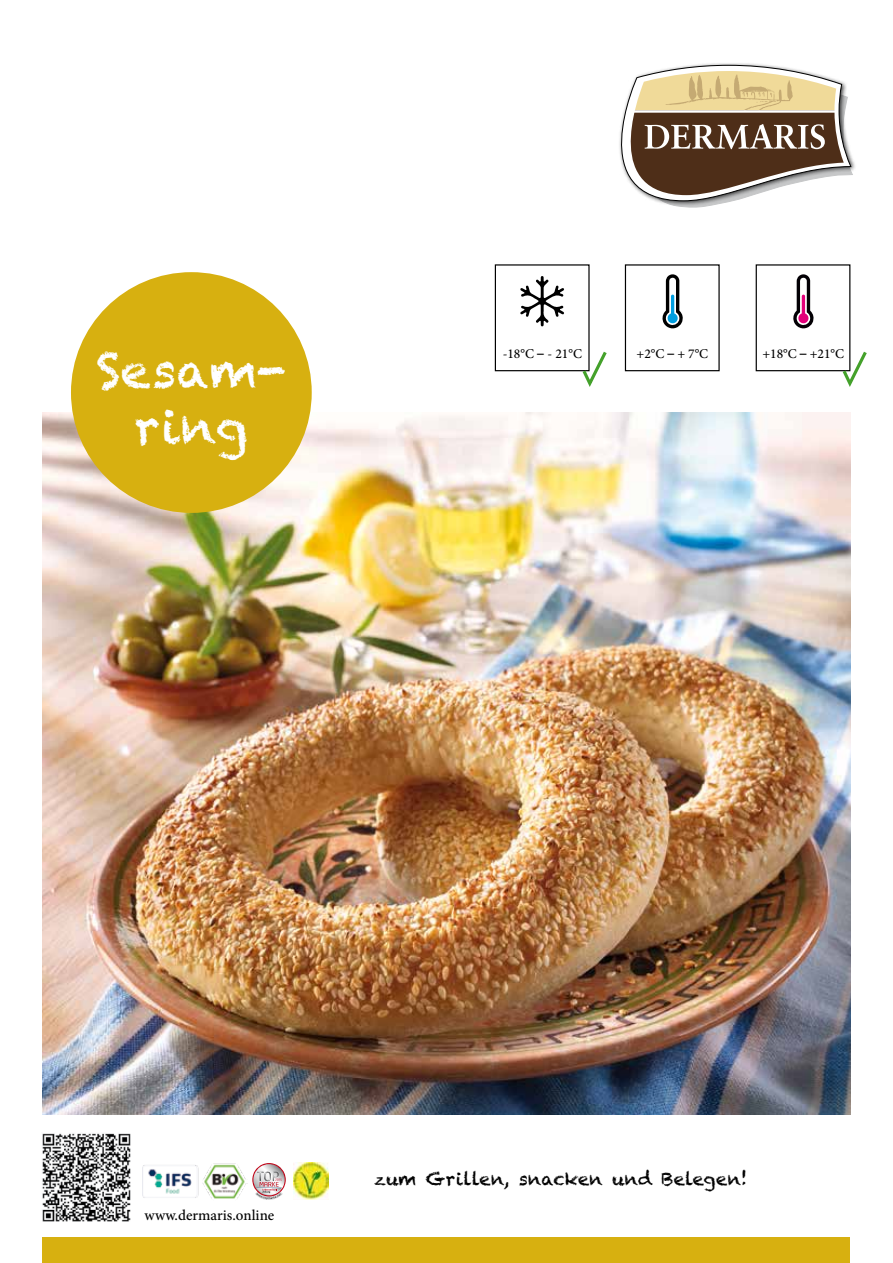
<style>
.page{position:relative;width:893px;height:1263px;background:#fff}
.page>*{position:absolute;margin:0;border:0;box-sizing:border-box;transform-origin:0 0}
.t1{font:48px/55.5px "Chalkduster";letter-spacing:.01em;color:#fff;text-align:center}
.t2{font:18px "Chalkduster";letter-spacing:.01em;color:#000}
.t3{font:500 15px "Minion Pro";color:#000}
.t4{font:500 13.5px "Minion Pro";color:#000}
.s1{font-family:"Helvetica Neue East A";font-weight:400}
</style>
<div class="page">
<img style="left:43px;top:412px;width:807px;height:703px">
<div style="left:71px;top:272px;width:241px;height:241px;background:#d7b010;border-radius:50%"></div>
<img style="left:42px;top:1133px;width:89px;height:89px">
<div style="left:43px;top:1237px;width:807px;height:26px;background:#d7b010"></div>
<svg style="left:662px;top:274px;width:21px;height:55px"></svg>
<svg style="left:793px;top:274px;width:21px;height:55px"></svg>
<svg style="left:520px;top:276px;width:44px;height:50px"></svg>
<div style="left:495px;top:264px;width:95px;height:107px;border:1px solid #000"></div>
<div style="left:625px;top:264px;width:95px;height:107px;border:1px solid #000"></div>
<div style="left:756px;top:264px;width:94px;height:107px;border:1px solid #000"></div>
<svg style="left:580px;top:348px;width:27px;height:39px"></svg>
<svg style="left:840px;top:348px;width:27px;height:39px"></svg>
<div style="left:618px;top:62px;width:238px;height:145px;background:#000;opacity:.75"></div>
<svg style="left:618px;top:65px;width:235px;height:143px"></svg>
<hr style="left:633px;top:110px;width:203px;height:3px;background:#fff">
<img style="left:203px;top:1163px;width:44px;height:36px">
<img style="left:143px;top:1165px;width:60px;height:33px">
<svg style="left:252px;top:1163px;width:34px;height:37px"></svg>
<img style="left:293px;top:1163px;width:35px;height:36px">
<h1 class="t1" style="left:96px;top:343px;width:191px">Sesam&shy;ring</h1>
<p class="t4" style="left:503px;top:344px;width:81px">-18°C <span class="s1">–</span> - 21°C</p>
<p class="t4" style="left:637px;top:344px;width:73px">+2°C <span class="s1">–</span> + 7°C</p>
<p class="t4" style="left:762px;top:344px;width:83px">+18°C <span class="s1">–</span> +21°C</p>
<p class="t3" style="left:145px;top:1205px;width:131px">www.dermaris.online</p>
<h2 class="t2" style="left:374px;top:1168px;width:375px">zum Grillen, snacken und Belegen!</h2>
</div>
